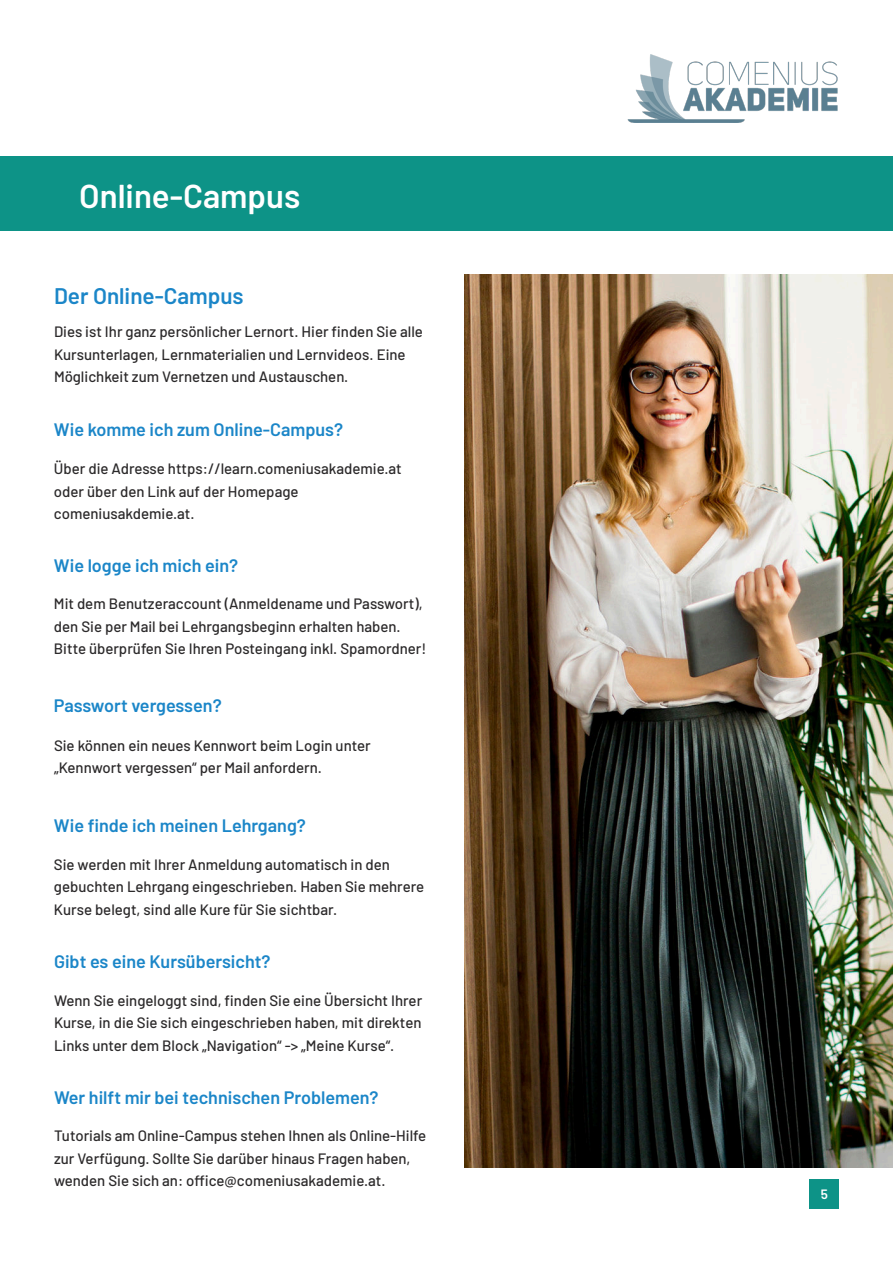
<style>
.page{position:relative;width:893px;height:1263px;background:#fff}
.page>*{position:absolute;margin:0;border:0;box-sizing:border-box;transform-origin:0 0}
.t1{font:600 33px "Barlow";color:#fff}
.t2{font:600 22.5px "Barlow";color:#1b86c8}
.t3{font:600 18px "Barlow";color:#1b86c8}
.t4{font:500 15px/22.5px "Barlow";color:#2b292a}
.t5{font:600 13.5px "Barlow";color:#fff}
</style>
<div class="page">
<img style="left:464px;top:274px;width:429px;height:894px">
<div style="left:0;top:157px;width:893px;height:74px;background:#0d9387"></div>
<img style="left:627px;top:54px;width:211px;height:69px">
<div style="left:810px;top:1179px;width:29px;height:30px;background:#0d9387"></div>
<h1 class="t1" style="left:79px;top:185px;width:222px">Online-Campus</h1>
<h2 class="t2" style="left:54px;top:288px;width:191px">Der Online-Campus</h2>
<p class="t4" style="left:54px;top:319px;width:370px">Dies ist Ihr ganz persönlicher Lernort. Hier finden Sie alle<br>Kursunterlagen, Lernmaterialien und Lernvideos. Eine<br>Möglichkeit zum Vernetzen und Austauschen.</p>
<p class="t3" style="left:54px;top:423px;width:291px">Wie komme ich zum Online-Campus?</p>
<p class="t4" style="left:54px;top:456px;width:349px">Über die Adresse https://learn.comeniusakademie.at oder über den Link auf der Homepage comeniusakdemie.at.</p>
<p class="t3" style="left:54px;top:559px;width:186px">Wie logge ich mich ein?</p>
<p class="t4" style="left:54px;top:592px;width:374px">Mit dem Benutzeraccount (Anmeldename und Passwort), den Sie per Mail bei Lehrgangsbeginn erhalten haben.<br>Bitte überprüfen Sie Ihren Posteingang inkl. Spamordner!</p>
<p class="t3" style="left:54px;top:699px;width:169px">Passwort vergessen?</p>
<p class="t4" style="left:54px;top:733px;width:318px">Sie können ein neues Kennwort beim Login unter „Kennwort vergessen“ per Mail anfordern.</p>
<p class="t3" style="left:54px;top:812px;width:253px">Wie finde ich meinen Lehrgang?</p>
<p class="t4" style="left:54px;top:852px;width:372px">Sie werden mit Ihrer Anmeldung automatisch in den gebuchten Lehrgang eingeschrieben. Haben Sie mehrere<br>Kurse belegt, sind alle Kure für Sie sichtbar.</p>
<p class="t3" style="left:54px;top:955px;width:218px">Gibt es eine Kursübersicht?</p>
<p class="t4" style="left:54px;top:988px;width:370px;text-align:justify">Wenn Sie eingeloggt sind, finden Sie eine Übersicht Ihrer Kurse, in die Sie sich eingeschrieben haben, mit direkten Links unter dem Block „Navigation“ -&gt; „Meine Kurse“.</p>
<p class="t3" style="left:54px;top:1091px;width:326px">Wer hilft mir bei technischen Problemen?</p>
<p class="t4" style="left:54px;top:1123px;width:374px">Tutorials am Online-Campus stehen Ihnen als Online-Hilfe zur Verfügung. Sollte Sie darüber hinaus Fragen haben, wenden Sie sich an: ofÏce@comeniusakademie.at.</p>
<p class="t5" style="left:821px;top:1189px;width:9px">5</p>
</div>
